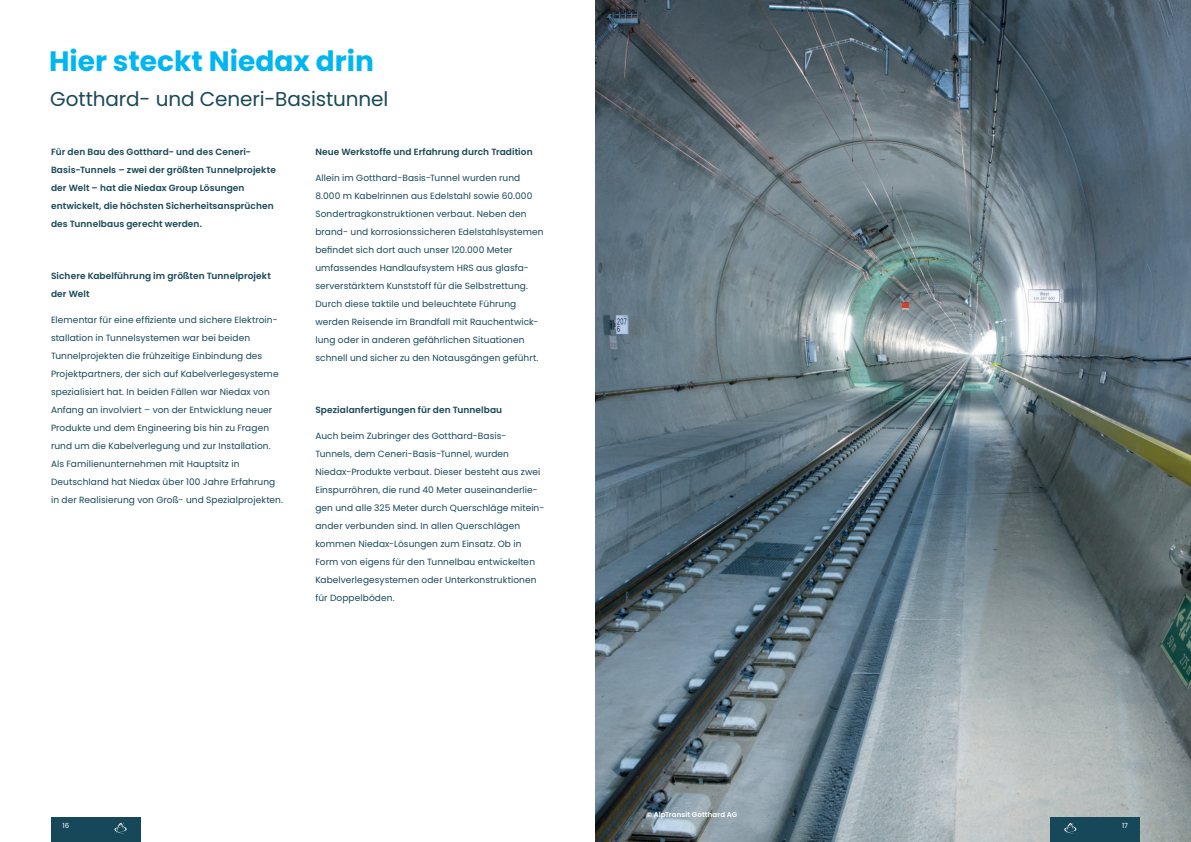
<style>
.page{position:relative;width:1191px;height:842px;background:#fff}
.page>*{position:absolute;margin:0;border:0;box-sizing:border-box;transform-origin:0 0}
.t1{font:700 28px "Poppins";color:#00b6f0}
.t2{font:20px "Poppins";letter-spacing:-.005em;color:#1b4959}
.t3{font:9px/18px "Poppins";letter-spacing:.01em;color:#174859}
.t4{font:600 9px/18px "Poppins";letter-spacing:.01em;color:#1b4959}
.t5{font:600 7px "Poppins";letter-spacing:.015em;color:#fff}
.t6{font:7px "Poppins";color:#fff}
</style>
<div class="page">
<img style="left:595px;top:0;width:595px;height:842px">
<div style="left:51px;top:817px;width:89px;height:25px;background:#174859"></div>
<svg style="left:114px;top:823px;width:13px;height:10px"></svg>
<div style="left:1051px;top:817px;width:89px;height:25px;background:#174859"></div>
<svg style="left:1064px;top:823px;width:13px;height:10px"></svg>
<h1 class="t1" style="left:49px;top:48px;width:326px">Hier steckt Niedax drin</h1>
<h2 class="t2" style="left:50px;top:88px;width:340px">Gotthard- und Ceneri-Basistunnel</h2>
<p class="t4" style="left:51px;top:143px;width:226px">Für den Bau des Gotthard- und des Ceneri-Basis-Tunnels – zwei der größten Tunnelprojekte der Welt – hat die Niedax Group Lösungen entwickelt, die höchsten Sicherheitsansprüchen des Tunnelbaus gerecht werden.</p>
<p class="t4" style="left:51px;top:267px;width:221px">Sichere Kabelführung im größten Tunnelprojekt der Welt</p>
<p class="t3" style="left:51px;top:311px;width:234px">Elementar für eine effiziente und sichere Elektroin&shy;stallation in Tunnelsystemen war bei beiden Tunnelprojekten die frühzeitige Einbindung des Projektpartners, der sich auf Kabelverlegesysteme spezialisiert hat. In beiden Fällen war Niedax von Anfang an involviert – von der Entwicklung neuer Produkte und dem Engineering bis hin zu Fragen rund um die Kabelverlegung und zur Installation.<br>Als Familienunternehmen mit Hauptsitz in Deutschland hat Niedax über 100 Jahre Erfahrung in der Realisierung von Groß- und Spezialprojekten.</p>
<p class="t4" style="left:315px;top:143px;width:219px">Neue Werkstoffe und Erfahrung durch Tradition</p>
<p class="t3" style="left:315px;top:169px;width:230px">Allein im Gotthard-Basis-Tunnel wurden rund 8.000 m Kabelrinnen aus Edelstahl sowie 60.000<br>Sondertragkonstruktionen verbaut. Neben den brand- und korrosionssicheren Edelstahlsystemen befindet sich dort auch unser 120.000 Meter umfassendes Handlaufsystem HRS aus glasfa&shy;serverstärktem Kunststoff für die Selbstrettung.<br>Durch diese taktile und beleuchtete Führung werden Reisende im Brandfall mit Rauchentwick&shy;lung oder in anderen gefährlichen Situationen schnell und sicher zu den Notausgängen geführt.</p>
<p class="t4" style="left:315px;top:401px;width:188px">Spezialanfertigungen für den Tunnelbau</p>
<p class="t3" style="left:315px;top:427px;width:230px">Auch beim Zubringer des Gotthard-Basis-Tunnels, dem Ceneri-Basis-Tunnel, wurden Niedax-Produkte verbaut. Dieser besteht aus zwei Einspurröhren, die rund 40 Meter auseinanderlie&shy;gen und alle 325 Meter durch Querschläge mitein&shy;ander verbunden sind. In allen Querschlägen kommen Niedax-Lösungen zum Einsatz. Ob in Form von eigens für den Tunnelbau entwickelten Kabelverlegesystemen oder Unterkonstruktionen für Doppelböden.</p>
<p class="t5" style="left:646px;top:811px;width:92px">© AlpTransit Gotthard AG</p>
<p class="t6" style="left:63px;top:821px;width:8px">16</p>
<p class="t6" style="left:1122px;top:821px;width:8px">17</p>
</div>
